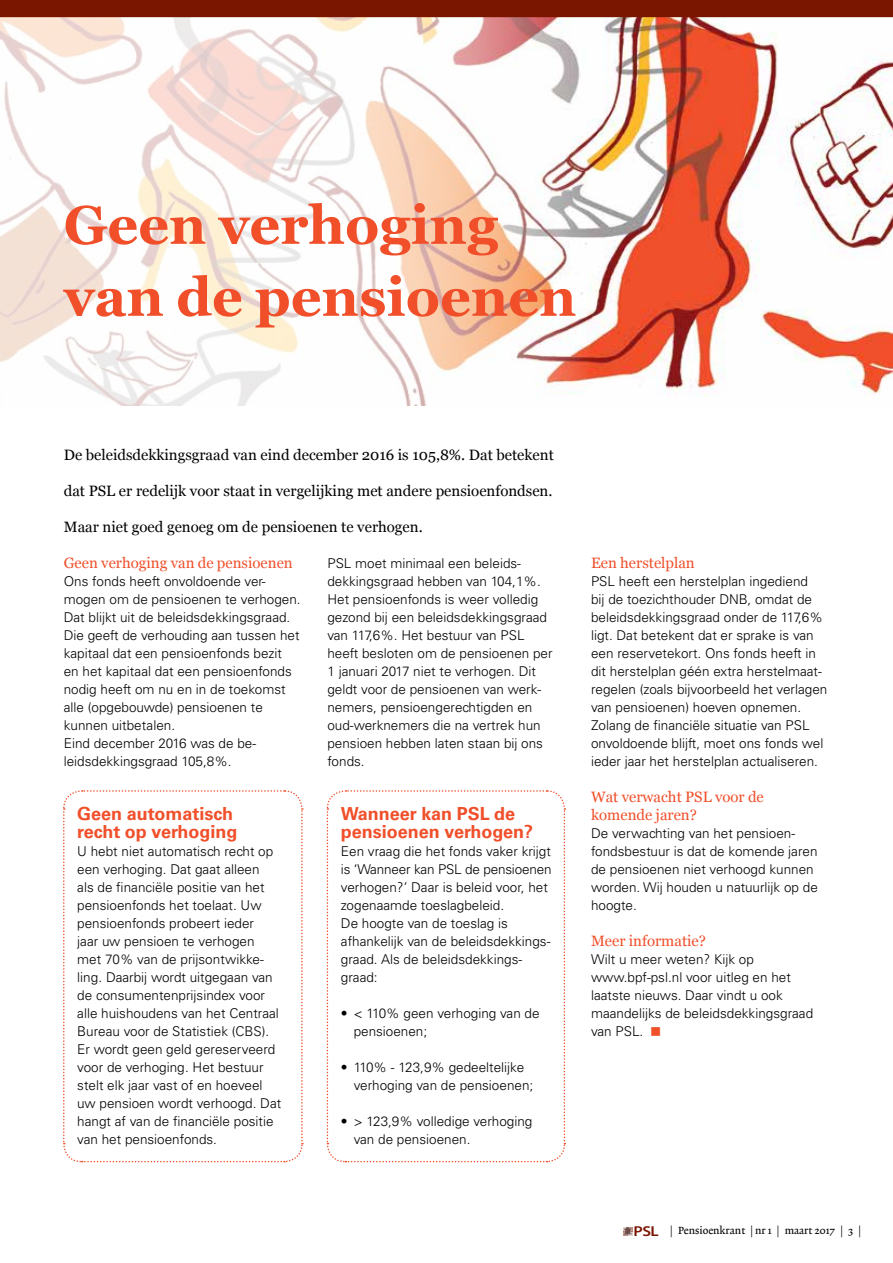
<style>
.page{position:relative;width:893px;height:1263px;background:#fff}
.page>*{position:absolute;margin:0;border:0;box-sizing:border-box;transform-origin:0 0}
.t1{font:700 54px/72px "Georgia";color:#f04f2a}
.t2{font:700 18px/18px "Univers LT Std";color:#f04f2a}
.t3{font:15px "Georgia";color:#000}
.t4{font:15px/18px "Georgia";color:#f04f2a}
.t5{font:600 14.4px "Myriad Pro";color:#7a1600;scale:1.17 1}
.t6{font:300 13.5px/18px "Univers LT Std";color:#000}
.t7{font:10.5px "Lexicon No 2 Roman A";color:#000}
.s1{color:#f04f2a}
</style>
<div class="page">
<img style="left:592px;top:17px;width:301px;height:379px">
<svg style="left:0;top:17px;width:592px;height:389px"></svg>
<div style="left:0;top:0;width:893px;height:17px;background:#7a1600"></div>
<svg style="left:623px;top:1226px;width:10px;height:10px"></svg>
<svg style="left:63px;top:790px;width:240px;height:373px"></svg>
<svg style="left:326px;top:790px;width:240px;height:373px"></svg>
<h1 class="t1" style="left:64px;top:189px;width:514px">Geen verhoging van de pensioenen</h1>
<p class="t3" style="left:64px;top:446px;width:492px">De beleidsdekkingsgraad van eind december 2016 is 105,8%. Dat betekent</p>
<p class="t3" style="left:64px;top:482px;width:490px">dat PSL er redelijk voor staat in vergelijking met andere pensioenfondsen.</p>
<p class="t3" style="left:64px;top:518px;width:360px">Maar niet goed genoeg om de pensioenen te verhogen.</p>
<p class="t6" style="left:327px;top:554px;width:227px">PSL moet minimaal een beleids&shy;dekkingsgraad hebben van 104,1%.<br>Het pensioenfonds is weer volledig gezond bij een beleidsdekkingsgraad van 117,6%. Het bestuur van PSL heeft besloten om de pensioenen per<br>1 januari 2017 niet te verhogen. Dit geldt voor de pensioenen van werk&shy;nemers, pensioengerechtigden en oud-werknemers die na vertrek hun pensioen hebben laten staan bij ons fonds.</p>
<p class="t4" style="left:591px;top:554px;width:105px">Een herstelplan</p>
<p class="t4" style="left:64px;top:554px;width:231px">Geen verhoging van de pensioenen</p>
<p class="t6" style="left:64px;top:572px;width:238px">Ons fonds heeft onvoldoende ver&shy;mogen om de pensioenen te verhogen.<br>Dat blijkt uit de beleidsdekkingsgraad.<br>Die geeft de verhouding aan tussen het kapitaal dat een pensioenfonds bezit<br>en het kapitaal dat een pensioenfonds nodig heeft om nu en in de toekomst alle (opgebouwde) pensioenen te kunnen uitbetalen.<br>Eind december 2016 was de be&shy;leidsdekkingsgraad 105,8%.</p>
<p class="t6" style="left:591px;top:572px;width:238px">PSL heeft een herstelplan ingediend<br>bij de toezichthouder DNB, omdat de beleidsdekkingsgraad onder de 117,6% ligt. Dat betekent dat er sprake is van een reservetekort. Ons fonds heeft in dit herstelplan géén extra herstelmaat&shy;regelen (zoals bijvoorbeeld het verlagen van pensioenen) hoeven opnemen.<br>Zolang de financiële situatie van PSL onvoldoende blijft, moet ons fonds wel ieder jaar het herstelplan actualiseren.</p>
<p class="t4" style="left:591px;top:788px;width:174px">Wat verwacht PSL voor de komende jaren?</p>
<p class="t6" style="left:591px;top:824px;width:228px">De verwachting van het pensioen&shy;fondsbestuur is dat de komende jaren de pensioenen niet verhoogd kunnen worden. Wij houden u natuurlijk op de hoogte.</p>
<p class="t4" style="left:591px;top:932px;width:116px">Meer informatie?</p>
<p class="t6" style="left:591px;top:950px;width:224px">Wilt u meer weten? Kijk op www.bpf-psl.nl voor uitleg en het laatste nieuws. Daar vindt u ook maandelijks de beleidsdekkingsgraad van PSL. <span class="s1">■</span></p>
<h2 class="t2" style="left:77px;top:805px;width:162px">Geen automatisch recht op verhoging</h2>
<p class="t6" style="left:77px;top:842px;width:206px">U hebt niet automatisch recht op een verhoging. Dat gaat alleen<br>als de financiële positie van het pensioenfonds het toelaat. Uw pensioenfonds probeert ieder<br>jaar uw pensioen te verhogen met 70% van de prijsontwikke&shy;ling. Daarbij wordt uitgegaan van de consumentenprijsindex voor alle huishoudens van het Centraal<br>Bureau voor de Statistiek (CBS).<br>Er wordt geen geld gereserveerd voor de verhoging. Het bestuur stelt elk jaar vast of en hoeveel uw pensioen wordt verhoogd. Dat hangt af van de financiële positie van het pensioenfonds.</p>
<h2 class="t2" style="left:341px;top:805px;width:194px">Wanneer kan PSL de pensioenen verhogen?</h2>
<p class="t6" style="left:341px;top:842px;width:212px">Een vraag die het fonds vaker krijgt is ‘Wanneer kan PSL de pensioenen verhogen?’ Daar is beleid voor, het zogenaamde toeslagbeleid.<br>De hoogte van de toeslag is afhankelijk van de beleidsdekkings&shy;graad. Als de beleidsdekkings&shy;graad:</p>
<p class="t6" style="left:354px;top:1004px;width:187px;text-indent:-13px">• &lt; 110% geen verhoging van de pensioenen;</p>
<p class="t6" style="left:354px;top:1058px;width:181px;text-indent:-13px">• 110% - 123,9% gedeeltelijke verhoging van de pensioenen;</p>
<p class="t6" style="left:354px;top:1112px;width:180px;text-indent:-13px">• &gt; 123,9% volledige verhoging van de pensioenen.</p>
<p class="t5" style="left:633px;top:1222px;width:23px">PSL</p>
<p class="t7" style="left:670px;top:1224px;width:192px">| Pensioenkrant | nr 1 | maart 2017 | 3 |</p>
</div>
